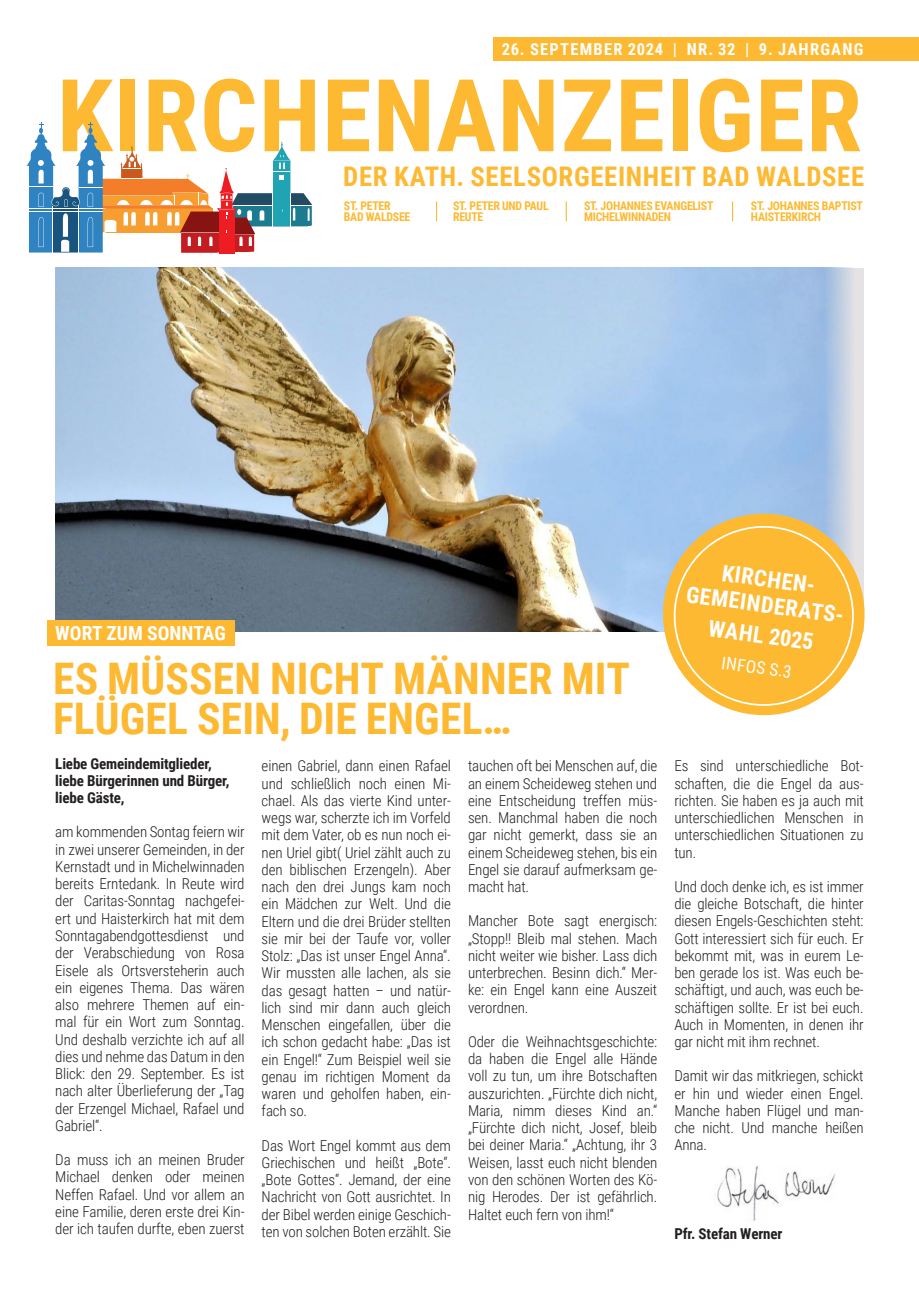
<style>
.page{position:relative;width:919px;height:1289px;background:#fff}
.page>*{position:absolute;margin:0;border:0;box-sizing:border-box;transform-origin:0 0}
.t1{font:700 100.65px "Roboto Condensed";letter-spacing:.015em;color:#fdb931}
.Wort_zum_Sonntag_HL{font:700 43.5px/40.5px "Roboto Condensed";letter-spacing:.005em;color:#fdb931}
.t2{font:700 27px "Roboto Condensed";letter-spacing:.025em;color:#fdb931}
.N_BU{font:700 22.65px "Roboto Condensed";color:#fff}
.Wort_zum_Sonntag_Balken_gelb{font:700 19.5px "Roboto Condensed";color:#fff}
.N_BU-2{font:17.4px "Roboto Condensed";color:#fff}
.t3{font:700 16.5px "Roboto Condensed";letter-spacing:.075em;color:#fff}
.Wort_zum_Sonntag_Grundtext{font:300 15px/17.2px "Roboto Condensed";letter-spacing:-.01em;color:#231f20;text-align:justify}
.Wort_zum_Sonntag_Grundtext-2{font:700 15px/17.2px "Roboto Condensed";letter-spacing:-.01em;color:#231f20}
.t4{font:700 12px/10.5px "Roboto Condensed";letter-spacing:-.02em;color:#fdb931}
</style>
<div class="page">
<img style="left:717px;top:1165px;width:119px;height:56px">
<svg style="left:436px;top:201px;width:1px;height:20px"></svg>
<svg style="left:732px;top:201px;width:1px;height:20px"></svg>
<svg style="left:565px;top:201px;width:1px;height:20px"></svg>
<svg style="left:26px;top:122px;width:286px;height:131px"></svg>
<img style="left:55px;top:268px;width:808px;height:363px">
<div style="left:494px;top:38px;width:424px;height:23px;background:#fdb931"></div>
<div style="left:47px;top:619px;width:187px;height:26px;background:#fdb931"></div>
<svg style="left:649px;top:500px;width:215px;height:132px;background:#a7c7ec"></svg>
<svg style="left:662px;top:514px;width:203px;height:202px;background:#f5c461"></svg>
<p class="t3" style="left:502px;top:38px;width:363px">26. SEPTEMBER 2024 | NR. 32 | 9. JAHRGANG</p>
<p class="t1" style="left:57px;top:45px;width:806px">KIRCHENANZEIGER</p>
<p class="t2" style="left:343px;top:157px;width:522px">DER KATH. SEELSORGEEINHEIT BAD WALDSEE</p>
<p class="t4" style="left:344px;top:200px;width:68px">ST. PETER<br>BAD WALDSEE</p>
<p class="t4" style="left:453px;top:200px;width:97px">ST. PETER UND PAUL<br>REUTE</p>
<p class="t4" style="left:751px;top:200px;width:113px">ST. JOHANNES BAPTIST<br>HAISTERKIRCH</p>
<p class="t4" style="left:584px;top:200px;width:131px">ST. JOHANNES EVANGELIST<br>MICHELWINNADEN</p>
<p class="Wort_zum_Sonntag_Balken_gelb" style="left:55px;top:619px;width:172px">WORT ZUM SONNTAG</p>
<p class="Wort_zum_Sonntag_HL" style="left:53px;top:656px;width:578px">ES MÜSSEN NICHT MÄNNER MIT<br>FLÜGEL SEIN, DIE ENGEL…</p>
<p class="Wort_zum_Sonntag_Grundtext" style="left:468px;top:756px;width:191px">tauchen oft bei Menschen auf, die an einem Scheideweg stehen und eine Entscheidung treffen müs&shy;sen. Manchmal haben die noch gar nicht gemerkt, dass sie an einem Scheideweg stehen, bis ein Engel sie darauf aufmerksam ge&shy;macht hat.</p>
<p class="Wort_zum_Sonntag_Grundtext" style="left:468px;top:911px;width:191px">Mancher Bote sagt energisch: „Stopp!! Bleib mal stehen. Mach nicht weiter wie bisher. Lass dich unterbrechen. Besinn dich.“ Mer&shy;ke: ein Engel kann eine Auszeit verordnen.</p>
<p class="Wort_zum_Sonntag_Grundtext" style="left:468px;top:1032px;width:191px">Oder die Weihnachtsgeschichte: da haben die Engel alle Hände voll zu tun, um ihre Botschaften auszurichten. „Fürchte dich nicht, Maria, nimm dieses Kind an.“ „Fürchte dich nicht, Josef, bleib bei deiner Maria.“ „Achtung, ihr 3<br>Weisen, lasst euch nicht blenden von den schönen Worten des Kö&shy;nig Herodes. Der ist gefährlich.<br>Haltet euch fern von ihm!“</p>
<p class="Wort_zum_Sonntag_Grundtext-2" style="left:55px;top:754px;width:176px">Liebe Gemeindemitglieder, liebe Bürgerinnen und Bürger, liebe Gäste,</p>
<p class="Wort_zum_Sonntag_Grundtext" style="left:55px;top:822px;width:191px">am kommenden Sontag feiern wir in zwei unserer Gemeinden, in der Kernstadt und in Michelwinnaden bereits Erntedank. In Reute wird der Caritas-Sonntag nachgefei&shy;ert und Haisterkirch hat mit dem Sonntagabendgottesdienst und der Verabschiedung von Rosa Eisele als Ortsversteherin auch ein eigenes Thema. Das wären also mehrere Themen auf ein&shy;mal für ein Wort zum Sonntag.<br>Und deshalb verzichte ich auf all dies und nehme das Datum in den Blick: den 29. September. Es ist nach alter Überlieferung der „Tag der Erzengel Michael, Rafael und Gabriel“.</p>
<p class="Wort_zum_Sonntag_Grundtext" style="left:55px;top:1150px;width:191px">Da muss ich an meinen Bruder Michael denken oder meinen Neffen Rafael. Und vor allem an eine Familie, deren erste drei Kin&shy;der ich taufen durfte, eben zuerst</p>
<p class="Wort_zum_Sonntag_Grundtext" style="left:261px;top:756px;width:191px">einen Gabriel, dann einen Rafael und schließlich noch einen Mi&shy;chael. Als das vierte Kind unter&shy;wegs war, scherzte ich im Vorfeld mit dem Vater, ob es nun noch ei&shy;nen Uriel gibt( Uriel zählt auch zu den biblischen Erzengeln). Aber nach den drei Jungs kam noch ein Mädchen zur Welt. Und die Eltern und die drei Brüder stellten sie mir bei der Taufe vor, voller Stolz: „Das ist unser Engel Anna“.<br>Wir mussten alle lachen, als sie das gesagt hatten – und natür&shy;lich sind mir dann auch gleich Menschen eingefallen, über die ich schon gedacht habe: „Das ist ein Engel!“ Zum Beispiel weil sie genau im richtigen Moment da waren und geholfen haben, ein&shy;fach so.</p>
<p class="Wort_zum_Sonntag_Grundtext" style="left:261px;top:1136px;width:191px">Das Wort Engel kommt aus dem Griechischen und heißt „Bote“. „Bote Gottes“. Jemand, der eine Nachricht von Gott ausrichtet. In der Bibel werden einige Geschich&shy;ten von solchen Boten erzählt. Sie</p>
<p class="N_BU" style="left:724px;top:557px;width:98px;rotate:8deg">KIRCHEN-</p>
<p class="N_BU" style="left:688px;top:577px;width:163px;rotate:8deg">GEMEINDERATS-</p>
<p class="N_BU" style="left:710px;top:612px;width:107px;rotate:8deg">WAHL 2025</p>
<p class="N_BU-2" style="left:723px;top:650px;width:72px;rotate:8deg">INFOS S.3</p>
<p class="Wort_zum_Sonntag_Grundtext" style="left:674px;top:756px;width:191px">Es sind unterschiedliche Bot&shy;schaften, die die Engel da aus&shy;richten. Sie haben es ja auch mit unterschiedlichen Menschen in unterschiedlichen Situationen zu tun.</p>
<p class="Wort_zum_Sonntag_Grundtext" style="left:674px;top:877px;width:191px">Und doch denke ich, es ist immer die gleiche Botschaft, die hinter diesen Engels-Geschichten steht:<br>Gott interessiert sich für euch. Er bekommt mit, was in eurem Le&shy;ben gerade los ist. Was euch be&shy;schäftigt, und auch, was euch be&shy;schäftigen sollte. Er ist bei euch.<br>Auch in Momenten, in denen ihr gar nicht mit ihm rechnet.</p>
<p class="Wort_zum_Sonntag_Grundtext" style="left:674px;top:1066px;width:191px">Damit wir das mitkriegen, schickt er hin und wieder einen Engel.<br>Manche haben Flügel und man&shy;che nicht. Und manche heißen Anna.</p>
<p class="Wort_zum_Sonntag_Grundtext-2" style="left:674px;top:1223px;width:110px">Pfr. Stefan Werner</p>
</div>
